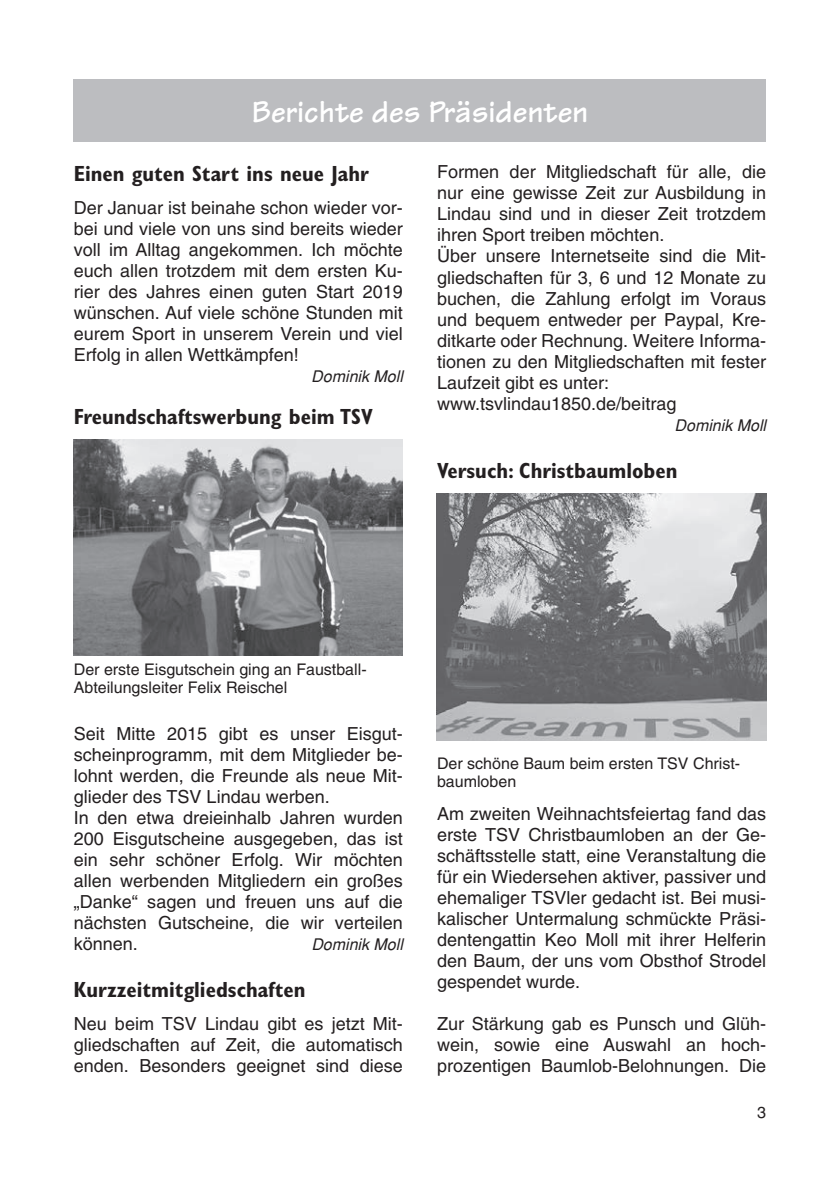
<style>
.page{position:relative;width:840px;height:1191px;background:#fff}
.page>*{position:absolute;margin:0;border:0;box-sizing:border-box;transform-origin:0 0}
.t1{font:700 32px "Tekton";color:#fff}
.t2{font:700 condensed 22px "Gill Sans";color:#231f20}
.t3{font:18px/21px "Helvetica";color:#231f20;text-align:justify}
.t4{font:16px/18px "Helvetica";color:#231f20}
.t5{font:italic 16px "Helvetica";color:#231f20}
</style>
<div class="page">
<div style="left:74px;top:79px;width:691px;height:63px;background:#bcbdc0"></div>
<img style="left:74px;top:439px;width:329px;height:216px">
<img style="left:436px;top:493px;width:329px;height:247px">
<h1 class="t1" style="left:251px;top:92px;width:338px">Berichte des Präsidenten</h1>
<p class="t2" style="left:74px;top:160px;width:296px">Einen guten Start ins neue Jahr</p>
<p class="t3" style="left:74px;top:197px;width:330px">Der Januar ist beinahe schon wieder vor&shy;bei und viele von uns sind bereits wieder voll im Alltag angekommen. Ich möchte euch allen trotzdem mit dem ersten Ku&shy;rier des Jahres einen guten Start 2019 wünschen. Auf viele schöne Stunden mit eurem Sport in unserem Verein und viel Erfolg in allen Wettkämpfen!</p>
<p class="t5" style="left:311px;top:367px;width:93px">Dominik Moll</p>
<p class="t2" style="left:74px;top:403px;width:300px">Freundschaftswerbung beim TSV</p>
<p class="t3" style="left:437px;top:162px;width:330px;text-align:left">Formen der Mitgliedschaft für alle, die nur eine gewisse Zeit zur Ausbildung in Lindau sind und in dieser Zeit trotzdem ihren Sport treiben möchten.<br>Über unsere Internetseite sind die Mit&shy;gliedschaften für 3, 6 und 12 Monate zu buchen, die Zahlung erfolgt im Voraus und bequem entweder per Paypal, Kre&shy;ditkarte oder Rechnung. Weitere Informa&shy;tionen zu den Mitgliedschaften mit fester Laufzeit gibt es unter: www.tsvlindau1850.de/beitrag</p>
<p class="t5" style="left:674px;top:415px;width:93px">Dominik Moll</p>
<p class="t2" style="left:437px;top:457px;width:242px">Versuch: Christbaumloben</p>
<p class="t4" style="left:74px;top:660px;width:294px">Der erste Eisgutschein ging an Faustball-<br>Abteilungsleiter Felix Reischel</p>
<p class="t3" style="left:74px;top:723px;width:330px;text-align:left">Seit Mitte 2015 gibt es unser Eisgut&shy;scheinprogramm, mit dem Mitglieder be&shy;lohnt werden, die Freunde als neue Mit&shy;glieder des TSV Lindau werben.<br>In den etwa dreieinhalb Jahren wurden 200 Eisgutscheine ausgegeben, das ist ein sehr schöner Erfolg. Wir möchten allen werbenden Mitgliedern ein großes „Danke“ sagen und freuen uns auf die nächsten Gutscheine, die wir verteilen können.</p>
<p class="t5" style="left:311px;top:935px;width:93px">Dominik Moll</p>
<p class="t2" style="left:74px;top:976px;width:233px">Kurzzeitmitgliedschaften</p>
<p class="t3" style="left:74px;top:1013px;width:330px">Neu beim TSV Lindau gibt es jetzt Mit&shy;gliedschaften auf Zeit, die automatisch enden. Besonders geeignet sind diese</p>
<p class="t4" style="left:437px;top:754px;width:304px">Der schöne Baum beim ersten TSV Christ&shy;baumloben</p>
<p class="t3" style="left:437px;top:803px;width:330px">Am zweiten Weihnachtsfeiertag fand das erste TSV Christbaumloben an der Ge&shy;schäftsstelle statt, eine Veranstaltung die für ein Wiedersehen aktiver, passiver und ehemaliger TSVler gedacht ist. Bei musi&shy;kalischer Untermalung schmückte Präsi&shy;dentengattin Keo Moll mit ihrer Helferin den Baum, der uns vom Obsthof Strodel gespendet wurde.</p>
<p class="t3" style="left:437px;top:1013px;width:330px">Zur Stärkung gab es Punsch und Glüh&shy;wein, sowie eine Auswahl an hoch&shy;prozentigen Baumlob-Belohnungen. Die</p>
<p class="t4" style="left:756px;top:1103px;width:10px">3</p>
</div>
